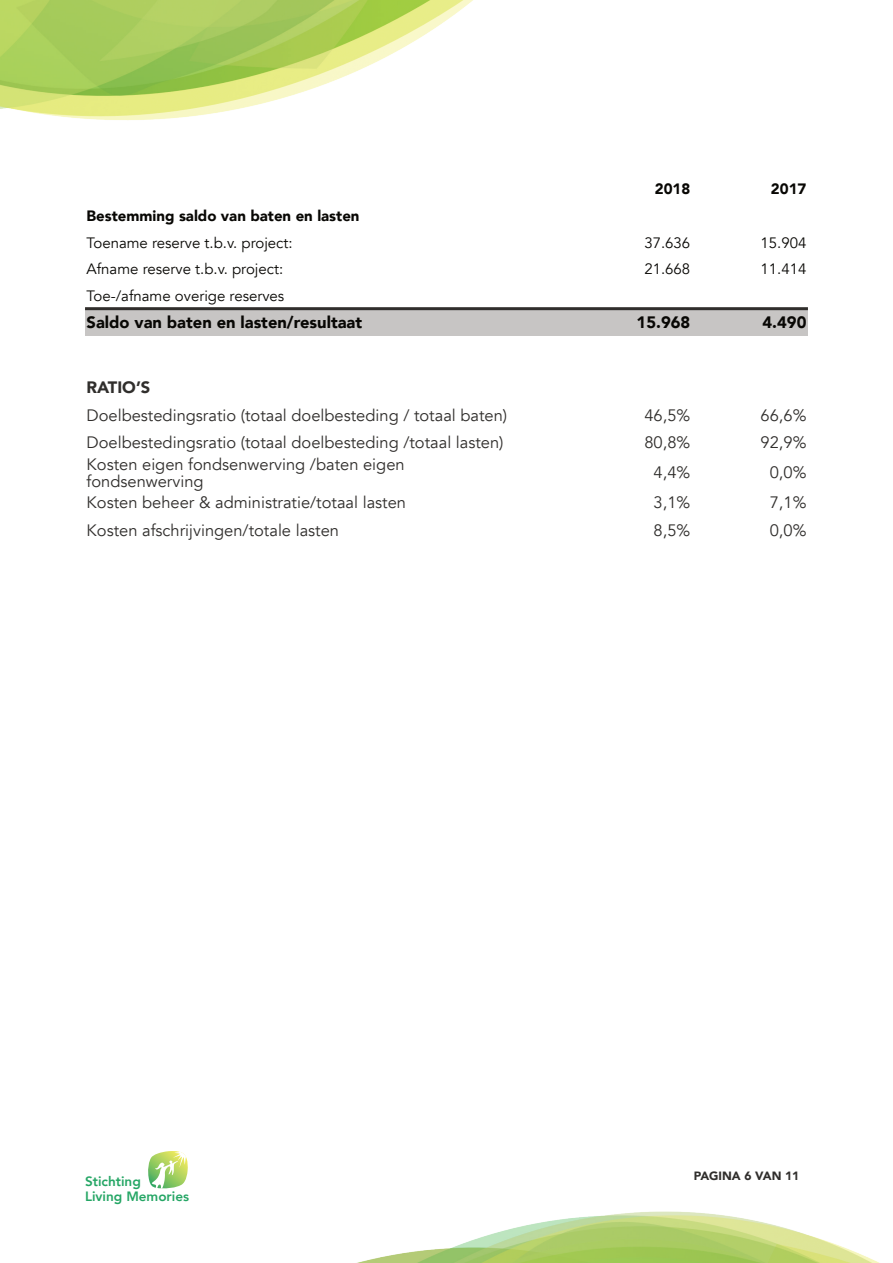
<style>
.page{position:relative;width:893px;height:1263px;background:#fff}
.page>*{position:absolute;margin:0;border:0;box-sizing:border-box;transform-origin:0 0}
.t1{font:16.5px/16.5px "Avenir";color:#302e2c}
.t2{font:900 16.5px "Avenir";color:#080704}
.t3{font:900 16.5px "Avenir";color:#302e2c}
.t4{font:15px "Avenir";color:#080704}
.t5{font:900 15px "Avenir";color:#080704}
.t6{font:800 13.5px/14.9px "Avenir";color:#25a665}
.t7{font:900 12px "Avenir";color:#302e2c}
</style>
<div class="page">
<img style="left:357px;top:1211px;width:523px;height:52px">
<img style="left:0;top:0;width:473px;height:120px">
<svg style="left:148px;top:1151px;width:40px;height:38px"></svg>
<div style="left:85px;top:309px;width:723px;height:26px;background:#c7c5c4"></div>
<hr style="left:85px;top:307px;width:723px;height:3px;background:#302e2c">
<p class="t5" style="left:655px;top:179px;width:37px">2018</p>
<p class="t5" style="left:771px;top:179px;width:37px">2017</p>
<p class="t5" style="left:87px;top:206px;width:275px">Bestemming saldo van baten en lasten</p>
<p class="t4" style="left:87px;top:233px;width:208px">Toename reserve t.b.v. project:</p>
<p class="t4" style="left:644px;top:233px;width:47px">37.636</p>
<p class="t4" style="left:761px;top:233px;width:47px">15.904</p>
<p class="t4" style="left:87px;top:259px;width:198px">Afname reserve t.b.v. project:</p>
<p class="t4" style="left:644px;top:259px;width:47px">21.668</p>
<p class="t4" style="left:761px;top:259px;width:47px">11.414</p>
<p class="t4" style="left:87px;top:286px;width:199px">Toe-/afname overige reserves</p>
<p class="t2" style="left:87px;top:312px;width:277px">Saldo van baten en lasten/resultaat</p>
<p class="t2" style="left:637px;top:312px;width:55px">15.968</p>
<p class="t2" style="left:762px;top:312px;width:45px">4.490</p>
<p class="t3" style="left:87px;top:376px;width:65px">RATIO’S</p>
<p class="t1" style="left:87px;top:407px;width:422px">Doelbestedingsratio (totaal doelbesteding / totaal baten)</p>
<p class="t1" style="left:644px;top:407px;width:47px">46,5%</p>
<p class="t1" style="left:761px;top:407px;width:47px">66,6%</p>
<p class="t1" style="left:87px;top:434px;width:418px">Doelbestedingsratio (totaal doelbesteding /totaal lasten)</p>
<p class="t1" style="left:644px;top:434px;width:47px">80,8%</p>
<p class="t1" style="left:761px;top:434px;width:47px">92,9%</p>
<p class="t1" style="left:87px;top:456px;width:320px">Kosten eigen fondsenwerving /baten eigen fondsenwerving</p>
<p class="t1" style="left:654px;top:464px;width:38px">4,4%</p>
<p class="t1" style="left:770px;top:464px;width:38px">0,0%</p>
<p class="t1" style="left:87px;top:494px;width:321px">Kosten beheer &amp; administratie/totaal lasten</p>
<p class="t1" style="left:654px;top:494px;width:38px">3,1%</p>
<p class="t1" style="left:770px;top:494px;width:38px">7,1%</p>
<p class="t1" style="left:87px;top:522px;width:254px">Kosten afschrĳvingen/totale lasten</p>
<p class="t1" style="left:654px;top:522px;width:38px">8,5%</p>
<p class="t1" style="left:770px;top:522px;width:38px">0,0%</p>
<p class="t6" style="left:85px;top:1174px;width:106px">Stichting<br>Living Memories</p>
<p class="t7" style="left:694px;top:1168px;width:107px">PAGINA 6 VAN 11</p>
</div>
